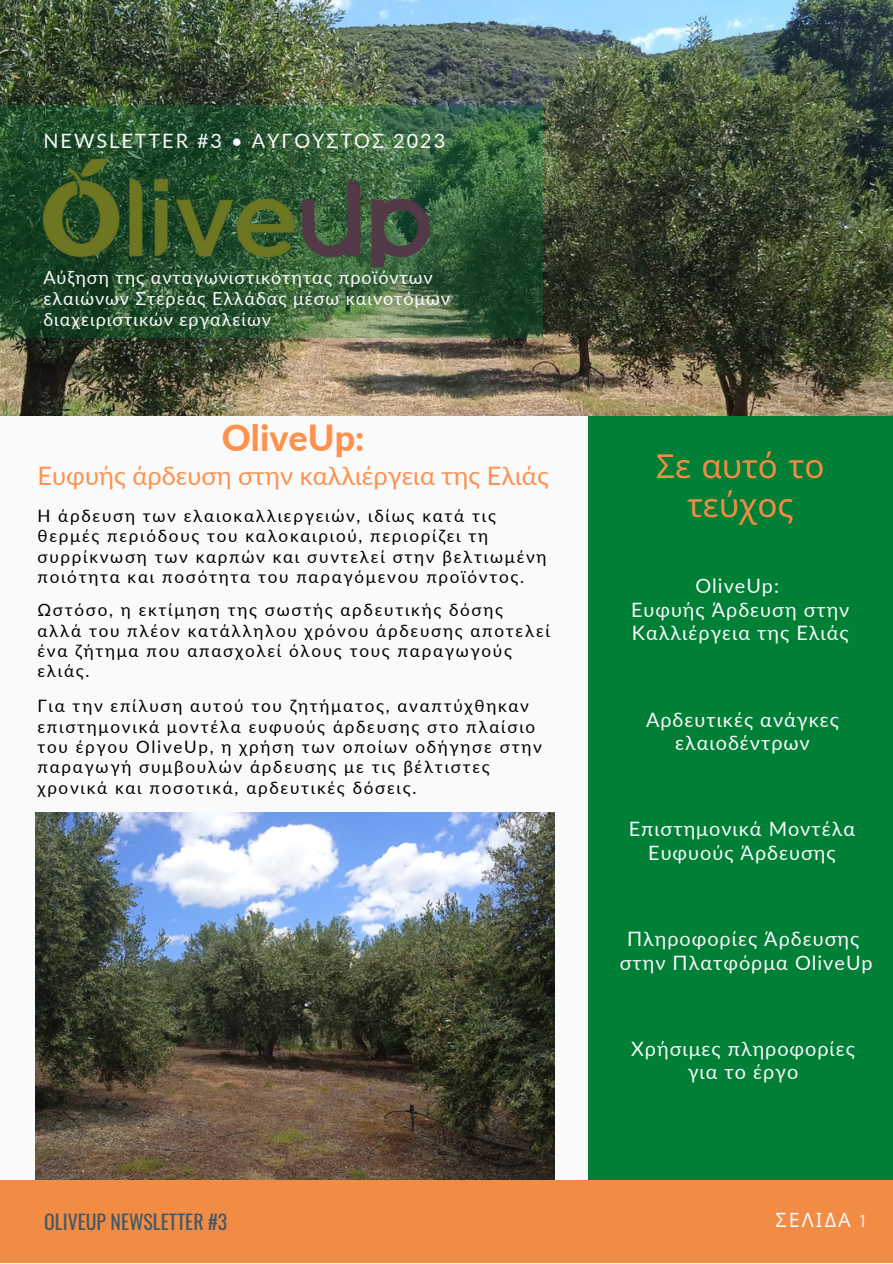
<style>
.page{position:relative;width:893px;height:1264px;background:#fff}
.page>*{position:absolute;margin:0;border:0;box-sizing:border-box;transform-origin:0 0}
.t1{font:800 36px "Lato";color:#ff914d}
.t2{font:33.15px/39.3px "Noto Sans";color:#f28b43;text-align:center}
.t3{font:25.5px "Lato";color:#ff914d}
.t4{font:19.8px/23.5px "Lato";letter-spacing:.05em;color:#fafafa;text-align:center}
.t5{font:19.8px "Lato";letter-spacing:.1em;color:#fafafa}
.t6{font:19.8px "Oswald";color:#435967}
.t7{font:19.8px "Noto Sans";letter-spacing:.1em;color:#fafafa}
.t8{font:18px/21.3px "Lato";letter-spacing:.05em;color:#fafafa}
.t9{font:17.1px/20.4px "Lato";letter-spacing:.1em;color:#000}
.s1{font-family:"Forum"}
</style>
<div class="page">
<div style="left:0;top:0;width:892px;height:1262px;background:#fafafa"></div>
<div style="left:588px;top:367px;width:304px;height:895px;background:#008037"></div>
<img style="left:0;top:0;width:892px;height:416px">
<img style="left:35px;top:812px;width:520px;height:367px">
<svg style="left:0;top:105px;width:543px;height:233px;background:#305a36"></svg>
<div style="left:0;top:1179px;width:892px;height:83px;background:#f28b43"></div>
<img style="left:43px;top:160px;width:386px;height:107px">
<p class="t5" style="left:43px;top:128px;width:403px">NEWSLETTER #3 • ΑΥΓΟΥΣΤΟΣ 2023</p>
<p class="t8" style="left:43px;top:266px;width:408px">Αύξηση της ανταγωνιστικότητας προϊόντων ελαιώνων Στερεάς Ελλάδας μέσω καινοτόμων διαχειριστικών εργαλείων</p>
<p class="t1" style="left:222px;top:415px;width:144px">OliveUp:</p>
<p class="t3" style="left:37px;top:459px;width:513px">Ευφυής άρδευση στην καλλιέργεια της Ελιάς</p>
<p class="t9" style="left:37px;top:505px;width:510px">Η άρδευση των ελαιοκαλλιεργειών, ιδίως κατά τις θερμές περιόδους του καλοκαιριού, περιορίζει τη συρρίκνωση των καρπών και συντελεί στην βελτιωμένη ποιότητα και ποσότητα του παραγόμενου προϊόντος.</p>
<p class="t9" style="left:37px;top:599px;width:514px">Ωστόσο, η εκτίμηση της σωστής αρδευτικής δόσης αλλά του πλέον κατάλληλου χρόνου άρδευσης αποτελεί ένα ζήτημα που απασχολεί όλους τους παραγωγούς ελιάς.</p>
<p class="t9" style="left:37px;top:695px;width:506px">Για την επίλυση αυτού του ζητήματος, αναπτύχθηκαν επιστημονικά μοντέλα ευφυούς άρδευσης στο πλαίσιο του έργου OliveUp, η χρήση των οποίων οδήγησε στην παραγωγή συμβουλών άρδευσης με τις βέλτιστες χρονικά και ποσοτικά, αρδευτικές δόσεις.</p>
<p class="t2" style="left:656px;top:445px;width:170px">Σε αυτό το τεύχος</p>
<p class="t4" style="left:695px;top:574px;width:85px">OliveUp:</p>
<p class="t4" style="left:631px;top:597px;width:220px;text-align:left">Ευφυής Άρδευση στην<br>Καλλιέργεια της Ελιάς</p>
<p class="t4" style="left:646px;top:707px;width:194px">Αρδευτικές ανάγκες ελαιοδέντρων</p>
<p class="t4" style="left:628px;top:816px;width:228px">Επιστημονικά Μοντέλα<br>Ευφυούς Άρδευσης</p>
<p class="t4" style="left:627px;top:926px;width:234px">Πληροφορίες Άρδευσης</p>
<p class="t4" style="left:619px;top:950px;width:254px">στην Πλατφόρμα OliveUp</p>
<p class="t4" style="left:631px;top:1036px;width:225px">Χρήσιμες πληροφορίες για το έργο</p>
<p class="t6" style="left:44px;top:1206px;width:184px">OLIVEUP NEWSLETTER #3</p>
<p class="t7" style="left:775px;top:1205px;width:92px">ΣΕΛΙΔΑ <span class="s1">1</span></p>
</div>
